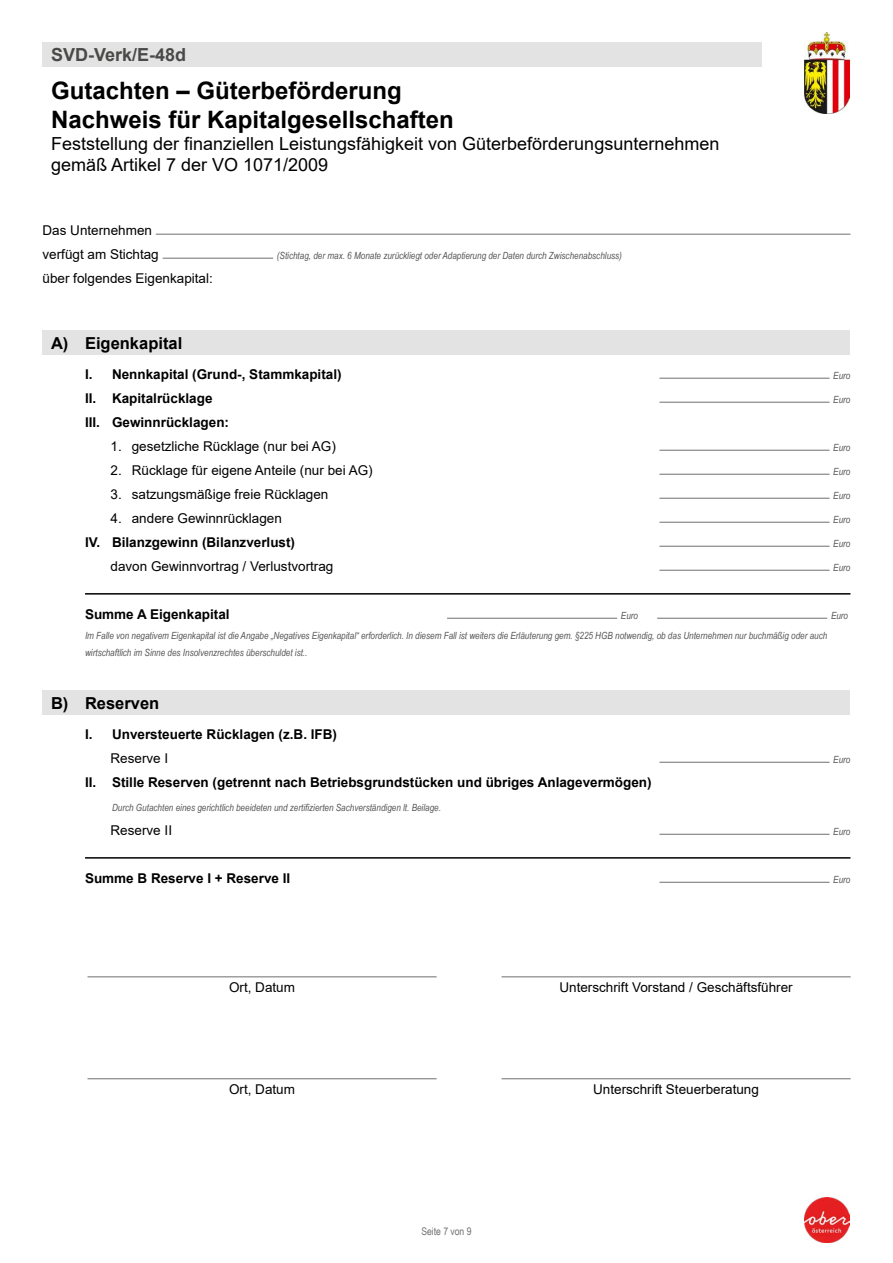
<style>
.page{position:relative;width:893px;height:1263px;background:#fff}
.page>*{position:absolute;margin:0;border:0;box-sizing:border-box;transform-origin:0 0}
.Formularkopf_H1_Formulartitel{font:700 24px/28.8px "Arial";color:#000}
.Formularkopf_H1_Formulartitel-2{font:18px/21.6px "Arial";color:#000}
.Formularkopf_Formularnummer{font:700 18px "Arial";color:#494948}
.Formularabschnitt_H2{font:700 16.5px "Arial";color:#000}
.Formularabschnitt_Text{font:700 13.5px "Arial";color:#000}
.Formularabschnitt_Datum_Unterschrift{font:13.5px "Arial";color:#000}
.Formularabschnitt_Text-2{font:13.5px/24px "Arial";color:#000}
.Formularabschnitt_aufzählung_2_Ebene_ohn{font:13.5px "Arial";color:#000}
.t1{font:10.5px "Arial Narrow";color:#6f6f6e}
.Formularabschnitt_Text_-_ohne_Grundlinie{font:italic 9.9px/16.5px "Arial Narrow";color:#565656}
.Formularabschnitt_Text-3{font:italic 9.9px "Arial Narrow";color:#565656}
.Formularabschnitt_aufzählung_2_Ebene_ohn-2{font:italic 9.9px "Arial Narrow";color:#565656}
</style>
<div class="page">
<div style="left:43px;top:43px;width:719px;height:24px;background:#e3e3e3"></div>
<img style="left:805px;top:1198px;width:45px;height:45px">
<img style="left:805px;top:33px;width:44px;height:81px">
<hr style="left:659px;top:378px;width:170px;height:1px;background:#6f6f6e">
<hr style="left:659px;top:402px;width:170px;height:1px;background:#6f6f6e">
<hr style="left:659px;top:450px;width:170px;height:1px;background:#6f6f6e">
<hr style="left:659px;top:474px;width:170px;height:1px;background:#6f6f6e">
<hr style="left:659px;top:498px;width:170px;height:1px;background:#6f6f6e">
<hr style="left:659px;top:522px;width:170px;height:1px;background:#6f6f6e">
<hr style="left:659px;top:546px;width:170px;height:1px;background:#6f6f6e">
<hr style="left:659px;top:570px;width:170px;height:1px;background:#6f6f6e">
<hr style="left:85px;top:593px;width:765px;height:2px;background:#000">
<hr style="left:447px;top:618px;width:170px;height:1px;background:#6f6f6e">
<hr style="left:657px;top:618px;width:170px;height:1px;background:#6f6f6e">
<div style="left:43px;top:331px;width:807px;height:24px;background:#e3e3e3"></div>
<hr style="left:156px;top:234px;width:694px;height:1px;background:#6f6f6e">
<hr style="left:163px;top:258px;width:110px;height:1px;background:#6f6f6e">
<hr style="left:659px;top:762px;width:170px;height:1px;background:#6f6f6e">
<hr style="left:659px;top:834px;width:170px;height:1px;background:#6f6f6e">
<hr style="left:85px;top:857px;width:765px;height:2px;background:#000">
<hr style="left:659px;top:882px;width:170px;height:1px;background:#6f6f6e">
<div style="left:43px;top:691px;width:807px;height:24px;background:#e3e3e3"></div>
<hr style="left:87px;top:976px;width:350px;height:1px;background:#6f6f6e">
<hr style="left:501px;top:976px;width:350px;height:1px;background:#6f6f6e">
<hr style="left:87px;top:1078px;width:350px;height:1px;background:#6f6f6e">
<hr style="left:501px;top:1078px;width:350px;height:1px;background:#6f6f6e">
<p class="Formularkopf_Formularnummer" style="left:51px;top:42px;width:137px">SVD-Verk/E-48d</p>
<h1 class="Formularkopf_H1_Formulartitel" style="left:51px;top:77px;width:404px">Gutachten – Güterbeförderung<br>Nachweis für Kapitalgesellschaften</h1>
<h1 class="Formularkopf_H1_Formulartitel-2" style="left:51px;top:132px;width:670px">Feststellung der finanziellen Leistungsfähigkeit von Güterbeförderungsunternehmen gemäß Artikel 7 der VO 1071/2009</h1>
<p class="Formularabschnitt_Text-2" style="left:43px;top:218px;width:118px">Das Unternehmen verfügt am Stichtag</p>
<p class="Formularabschnitt_Text-2" style="left:43px;top:266px;width:172px">über folgendes Eigenkapital:</p>
<h2 class="Formularabschnitt_H2" style="left:51px;top:331px;width:133px">A) Eigenkapital</h2>
<p class="Formularabschnitt_Text-3" style="left:277px;top:248px;width:347px">(Stichtag, der max. 6 Monate zurückliegt oder Adaptierung der Daten durch Zwischenabschluss)</p>
<p class="Formularabschnitt_Text" style="left:85px;top:364px;width:258px">I. Nennkapital (Grund-, Stammkapital)</p>
<p class="Formularabschnitt_Text_-_ohne_Grundlinie" style="left:833px;top:367px;width:19px">Euro</p>
<p class="Formularabschnitt_Text" style="left:85px;top:388px;width:129px">II. Kapitalrücklage</p>
<p class="Formularabschnitt_Text_-_ohne_Grundlinie" style="left:833px;top:391px;width:19px">Euro</p>
<p class="Formularabschnitt_Text" style="left:85px;top:412px;width:146px">III. Gewinnrücklagen:</p>
<p class="Formularabschnitt_Datum_Unterschrift" style="left:111px;top:436px;width:227px">1. gesetzliche Rücklage (nur bei AG)</p>
<p class="Formularabschnitt_Text_-_ohne_Grundlinie" style="left:833px;top:439px;width:19px">Euro</p>
<p class="Formularabschnitt_Datum_Unterschrift" style="left:111px;top:460px;width:264px">2. Rücklage für eigene Anteile (nur bei AG)</p>
<p class="Formularabschnitt_Text_-_ohne_Grundlinie" style="left:833px;top:463px;width:19px">Euro</p>
<p class="Formularabschnitt_Datum_Unterschrift" style="left:111px;top:484px;width:219px">3. satzungsmäßige freie Rücklagen</p>
<p class="Formularabschnitt_Text_-_ohne_Grundlinie" style="left:833px;top:487px;width:19px">Euro</p>
<p class="Formularabschnitt_Datum_Unterschrift" style="left:111px;top:508px;width:173px">4. andere Gewinnrücklagen</p>
<p class="Formularabschnitt_Text_-_ohne_Grundlinie" style="left:833px;top:511px;width:19px">Euro</p>
<p class="Formularabschnitt_Text" style="left:85px;top:532px;width:212px">IV. Bilanzgewinn (Bilanzverlust)</p>
<p class="Formularabschnitt_Text_-_ohne_Grundlinie" style="left:833px;top:535px;width:19px">Euro</p>
<p class="Formularabschnitt_aufzählung_2_Ebene_ohn" style="left:111px;top:556px;width:224px">davon Gewinnvortrag / Verlustvortrag</p>
<p class="Formularabschnitt_aufzählung_2_Ebene_ohn-2" style="left:833px;top:560px;width:19px">Euro</p>
<p class="Formularabschnitt_Text" style="left:85px;top:604px;width:146px">Summe A Eigenkapital</p>
<p class="Formularabschnitt_Text-3" style="left:621px;top:608px;width:19px">Euro</p>
<p class="Formularabschnitt_Text-3" style="left:831px;top:608px;width:19px">Euro</p>
<p class="Formularabschnitt_Text_-_ohne_Grundlinie" style="left:85px;top:627px;width:744px">Im Falle von negativem Eigenkapital ist die Angabe „Negatives Eigenkapital“ erforderlich. In diesem Fall ist weiters die Erläuterung gem. §225 HGB notwendig, ob das Unternehmen nur buchmäßig oder auch wirtschaftlich im Sinne des Insolvenzrechtes überschuldet ist..</p>
<h2 class="Formularabschnitt_H2" style="left:51px;top:691px;width:110px">B) Reserven</h2>
<p class="Formularabschnitt_Text" style="left:85px;top:724px;width:254px">I. Unversteuerte Rücklagen (z.B. IFB)</p>
<p class="Formularabschnitt_aufzählung_2_Ebene_ohn" style="left:111px;top:748px;width:59px">Reserve I</p>
<p class="Formularabschnitt_aufzählung_2_Ebene_ohn-2" style="left:833px;top:752px;width:19px">Euro</p>
<p class="Formularabschnitt_Text" style="left:85px;top:772px;width:568px">II. Stille Reserven (getrennt nach Betriebsgrundstücken und übriges Anlagevermögen)</p>
<p class="Formularabschnitt_Text_-_ohne_Grundlinie" style="left:112px;top:799px;width:330px">Durch Gutachten eines gerichtlich beeideten und zertifizierten Sachverständigen lt. Beilage.</p>
<p class="Formularabschnitt_aufzählung_2_Ebene_ohn" style="left:111px;top:820px;width:63px">Reserve II</p>
<p class="Formularabschnitt_aufzählung_2_Ebene_ohn-2" style="left:833px;top:824px;width:19px">Euro</p>
<p class="Formularabschnitt_Text" style="left:85px;top:868px;width:207px">Summe B Reserve I + Reserve II</p>
<p class="Formularabschnitt_Text-3" style="left:833px;top:872px;width:19px">Euro</p>
<p class="Formularabschnitt_Datum_Unterschrift" style="left:229px;top:978px;width:68px">Ort, Datum</p>
<p class="Formularabschnitt_Datum_Unterschrift" style="left:559px;top:978px;width:235px">Unterschrift Vorstand / Geschäftsführer</p>
<p class="Formularabschnitt_Datum_Unterschrift" style="left:229px;top:1080px;width:68px">Ort, Datum</p>
<p class="Formularabschnitt_Datum_Unterschrift" style="left:593px;top:1080px;width:167px">Unterschrift Steuerberatung</p>
<p class="t1" style="left:421px;top:1223px;width:52px">Seite 7 von 9</p>
</div>
